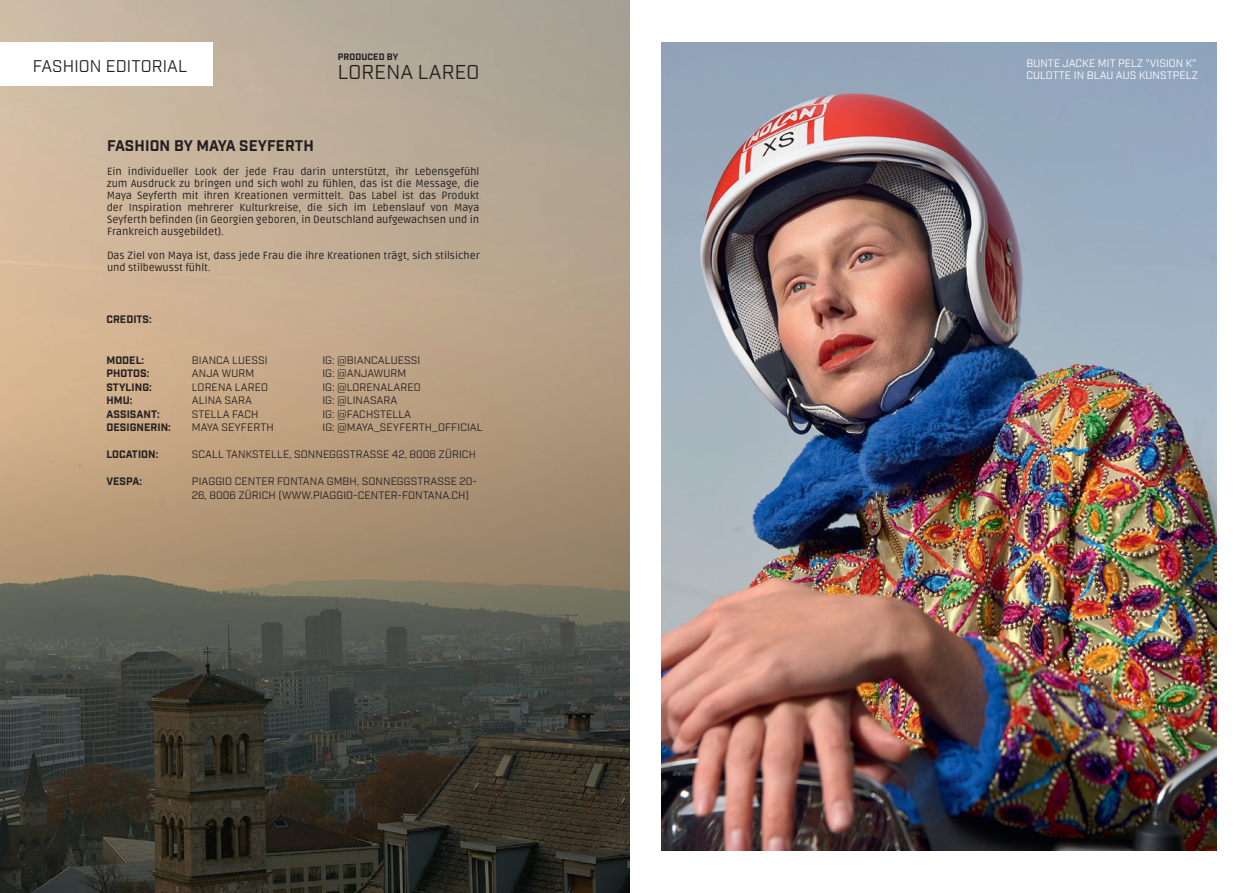
<style>
.page{position:relative;width:1259px;height:893px;background:#fff}
.page>*{position:absolute;margin:0;border:0;box-sizing:border-box;transform-origin:0 0}
.t1{font:19.5px "Industry";letter-spacing:.01em;color:#231f20}
.t2{font:16.5px "Industry";letter-spacing:.01em;color:#231f20}
.t3{font:700 15px "Industry";letter-spacing:.01em;color:#231f20}
.t4{font:10.5px/12px "Ruda";color:#231f20;text-align:justify}
.t5{font:10.5px/13.5px "Industry";letter-spacing:.01em;color:#231f20}
.t6{font:700 10.5px "Industry";letter-spacing:.01em;color:#231f20}
.t7{font:10.5px/12px "Industry";letter-spacing:.01em;color:#fff}
.t8{font:700 9px "Industry";letter-spacing:.01em;color:#231f20}
</style>
<div class="page">
<img style="left:0;top:0;width:629px;height:893px">
<img style="left:661px;top:43px;width:555px;height:807px">
<div style="left:0;top:43px;width:212px;height:43px;background:#fff"></div>
<h2 class="t2" style="left:33px;top:56px;width:156px">FASHION EDITORIAL</h2>
<p class="t8" style="left:338px;top:51px;width:62px">PRODUCED BY</p>
<h1 class="t1" style="left:338px;top:60px;width:143px">LORENA LAREO</h1>
<h3 class="t3" style="left:107px;top:137px;width:208px">FASHION BY MAYA SEYFERTH</h3>
<p class="t4" style="left:107px;top:166px;width:374px">Ein individueller Look der jede Frau darin unterstützt, ihr Lebensgefühl zum Ausdruck zu bringen und sich wohl zu fühlen, das ist die Message, die Maya Seyferth mit ihren Kreationen vermittelt. Das Label ist das Produkt der Inspiration mehrerer Kulturkreise, die sich im Lebenslauf von Maya Seyferth befinden (in Georgien geboren, in Deutschland aufgewachsen und in Frankreich ausgebildet).</p>
<p class="t4" style="left:107px;top:250px;width:374px">Das Ziel von Maya ist, dass jede Frau die ihre Kreationen trägt, sich stilsicher und stilbewusst fühlt.</p>
<p class="t6" style="left:106px;top:313px;width:47px">CREDITS:</p>
<p class="t6" style="left:106px;top:354px;width:39px">MODEL:</p>
<p class="t5" style="left:192px;top:354px;width:77px">BIANCA LUESSI</p>
<p class="t5" style="left:322px;top:354px;width:99px">IG: @BIANCALUESSI</p>
<p class="t6" style="left:106px;top:367px;width:44px">PHOTOS:</p>
<p class="t5" style="left:192px;top:367px;width:64px">ANJA WURM</p>
<p class="t5" style="left:322px;top:367px;width:85px">IG: @ANJAWURM</p>
<p class="t6" style="left:106px;top:381px;width:47px">STYLING:</p>
<p class="t5" style="left:192px;top:381px;width:78px">LORENA LAREO</p>
<p class="t5" style="left:322px;top:381px;width:100px">IG: @LORENALAREO</p>
<p class="t6" style="left:106px;top:394px;width:28px">HMU:</p>
<p class="t5" style="left:192px;top:394px;width:62px">ALINA SARA</p>
<p class="t5" style="left:322px;top:394px;width:77px">IG: @LINASARA</p>
<p class="t6" style="left:106px;top:408px;width:55px">ASSISANT:</p>
<p class="t5" style="left:192px;top:408px;width:68px">STELLA FACH</p>
<p class="t5" style="left:322px;top:408px;width:90px">IG: @FACHSTELLA</p>
<p class="t6" style="left:106px;top:421px;width:66px">DESIGNERIN:</p>
<p class="t5" style="left:192px;top:421px;width:83px">MAYA SEYFERTH</p>
<p class="t5" style="left:322px;top:421px;width:162px">IG: @MAYA_SEYFERTH_OFFICIAL</p>
<p class="t6" style="left:106px;top:448px;width:53px">LOCATION:</p>
<p class="t5" style="left:192px;top:448px;width:285px">SCALL TANKSTELLE, SONNEGGSTRASSE 42, 8006 ZÜRICH</p>
<p class="t6" style="left:106px;top:475px;width:37px">VESPA:</p>
<p class="t5" style="left:192px;top:475px;width:286px">PIAGGIO CENTER FONTANA GMBH, SONNEGGSTRASSE 20-<br>26, 8006 ZÜRICH (WWW.PIAGGIO-CENTER-FONTANA.CH)</p>
<p class="t7" style="left:1026px;top:57px;width:173px">BUNTE JACKE MIT PELZ "VISION K"<br>CULOTTE IN BLAU AUS KUNSTPELZ</p>
</div>
